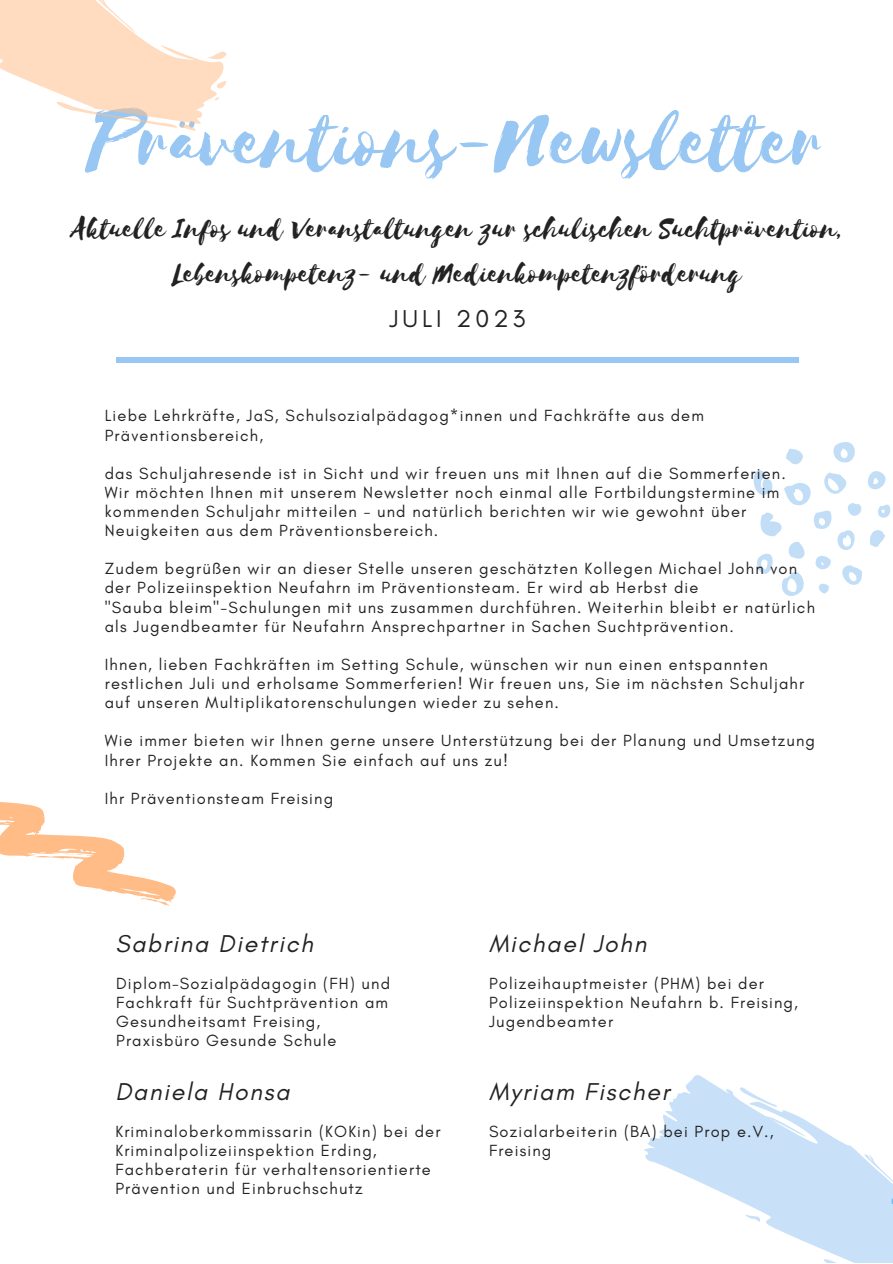
<style>
.page{position:relative;width:893px;height:1264px;background:#fff}
.page>*{position:absolute;margin:0;border:0;box-sizing:border-box;transform-origin:0 0}
.t1{font:90.9px "Selima";color:#97c7f2}
.t2{font:32.4px/45px "Selima";color:#222;text-align:center}
.t3{font:italic 24.75px "Glacial Indifference";letter-spacing:.07em;color:#222}
.t4{font:24.75px "Glacial Indifference";letter-spacing:.16em;color:#222}
.t5{font:16.5px/19px "Glacial Indifference";letter-spacing:.07em;color:#222}
</style>
<div class="page">
<div style="left:116px;top:357px;width:682px;height:5px;background:#97c7f2"></div>
<svg style="left:753px;top:442px;width:138px;height:154px"></svg>
<svg style="left:0;top:802px;width:176px;height:104px"></svg>
<svg style="left:644px;top:1075px;width:248px;height:170px;fill:#c8e1f8"></svg>
<svg style="left:813px;top:1218px;width:79px;height:44px;background:#cce3f8"></svg>
<svg style="left:742px;top:1208px;width:20px;height:16px"></svg>
<svg style="left:736px;top:1082px;width:42px;height:30px"></svg>
<svg style="left:857px;top:1144px;width:35px;height:48px"></svg>
<svg style="left:0;top:0;width:227px;height:131px"></svg>
<p class="t1" style="left:91px;top:92px;width:733px">Präventions-Newsletter</p>
<p class="t2" style="left:71px;top:206px;width:773px">Aktuelle Infos und Veranstaltungen zur schulischen Suchtprävention,<br>Lebenskompetenz- und Medienkompetenzförderung</p>
<p class="t4" style="left:389px;top:304px;width:137px">JULI 2023</p>
<p class="t5" style="left:105px;top:406px;width:600px">Liebe Lehrkräfte, JaS, Schulsozialpädagog*innen und Fachkräfte aus dem<br>Präventionsbereich,</p>
<p class="t5" style="left:105px;top:463px;width:682px">das Schuljahresende ist in Sicht und wir freuen uns mit Ihnen auf die Sommerferien.</p>
<p class="t5" style="left:105px;top:482px;width:676px">Wir möchten Ihnen mit unserem Newsletter noch einmal alle Fortbildungstermine im kommenden Schuljahr mitteilen - und natürlich berichten wir wie gewohnt über<br>Neuigkeiten aus dem Präventionsbereich.</p>
<p class="t5" style="left:105px;top:559px;width:694px">Zudem begrüßen wir an dieser Stelle unseren geschätzten Kollegen Michael John von der Polizeiinspektion Neufahrn im Präventionsteam. Er wird ab Herbst die</p>
<p class="t5" style="left:105px;top:597px;width:711px">"Sauba bleim"-Schulungen mit uns zusammen durchführen. Weiterhin bleibt er natürlich als Jugendbeamter für Neufahrn Ansprechpartner in Sachen Suchtprävention.</p>
<p class="t5" style="left:105px;top:654px;width:700px">Ihnen, lieben Fachkräften im Setting Schule, wünschen wir nun einen entspannten restlichen Juli und erholsame Sommerferien! Wir freuen uns, Sie im nächsten Schuljahr auf unseren Multiplikatorenschulungen wieder zu sehen.</p>
<p class="t5" style="left:105px;top:731px;width:711px">Wie immer bieten wir Ihnen gerne unsere Unterstützung bei der Planung und Umsetzung<br>Ihrer Projekte an. Kommen Sie einfach auf uns zu!</p>
<p class="t5" style="left:105px;top:788px;width:230px">Ihr Präventionsteam Freising</p>
<p class="t3" style="left:115px;top:928px;width:199px">Sabrina Dietrich</p>
<p class="t5" style="left:116px;top:973px;width:275px;text-align:justify">Diplom-Sozialpädagogin (FH) und Fachkraft für Suchtprävention am Gesundheitsamt Freising,</p>
<p class="t5" style="left:116px;top:1030px;width:222px">Praxisbüro Gesunde Schule</p>
<p class="t3" style="left:115px;top:1076px;width:176px">Daniela Honsa</p>
<p class="t5" style="left:115px;top:1121px;width:326px">Kriminaloberkommissarin (KOKin) bei der Kriminalpolizeiinspektion Erding, Fachberaterin für verhaltensorientierte Prävention und Einbruchschutz</p>
<p class="t3" style="left:489px;top:928px;width:159px">Michael John</p>
<p class="t5" style="left:489px;top:973px;width:310px">Polizeihauptmeister (PHM) bei der<br>Polizeiinspektion Neufahrn b. Freising,<br>Jugendbeamter</p>
<p class="t3" style="left:489px;top:1076px;width:182px">Myriam Fischer</p>
<p class="t5" style="left:489px;top:1121px;width:286px">Sozialarbeiterin (BA) bei Prop e.V.,<br>Freising</p>
</div>
